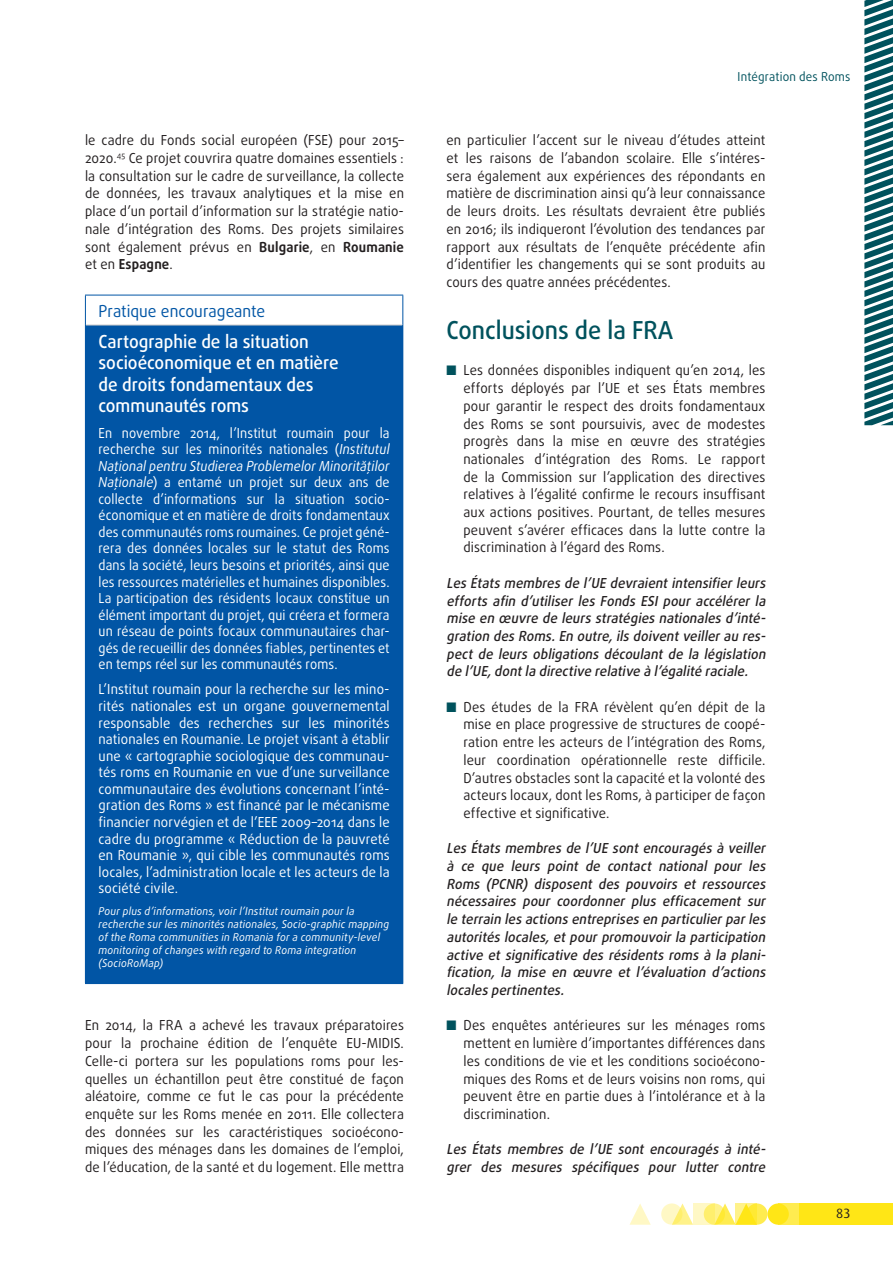
<style>
.page{position:relative;width:893px;height:1263px;background:#fff}
.page>*{position:absolute;margin:0;border:0;box-sizing:border-box;transform-origin:0 0}
.title_1_1{font:500 24.75px "Daxline Pro";color:#00525d;scale:.95 1}
.PROMISING_title{font:500 18px/21.6px "Daxline Pro";color:#fff;scale:.95 1}
.PROMISING_super{font:16.5px "Daxline Pro";color:#0155a5;scale:.95 1}
.body{font:13.8px/17.7px "Daxline Pro";letter-spacing:.01em;color:#231f20;text-align:justify;scale:.95 1}
.body_grep_loose{font:italic 500 13.8px/17.7px "Daxline Pro";color:#231f20;text-align:justify;scale:.95 1}
.PROMISING_body{font:13.8px/16.5px "Daxline Pro";letter-spacing:.01em;color:#fff;scale:.92 1}
.PROMISING_body-2{font:13.8px/16.5px "Daxline Pro";letter-spacing:.01em;color:#fff;text-align:justify;scale:.95 1}
.t1{font:13.5px "Dax";color:#231f20}
.t2{font:12.3px "Daxline Pro";letter-spacing:.015em;color:#00525d;scale:.95 1}
.PROMISING_more_info{font:italic 10.8px/12.9px "Daxline Pro";letter-spacing:.02em;color:#fff;scale:.95 1}
.s1{font-weight:700}
.s2{font-style:italic}
.s3{color:#00525d}
</style>
<div class="page">
<div style="left:746px;top:1203px;width:21px;height:22px;background:#ffec50;border-radius:50%"></div>
<div style="left:778px;top:1203px;width:21px;height:22px;background:#ffec50"></div>
<div style="left:799px;top:1203px;width:94px;height:22px;background:#ffe616"></div>
<svg style="left:675px;top:1203px;width:18px;height:22px"></svg>
<svg style="left:629px;top:1204px;width:22px;height:21px"></svg>
<div style="left:767px;top:1203px;width:22px;height:22px;background:#ffe616;border-radius:50%"></div>
<svg style="left:718px;top:1203px;width:18px;height:22px"></svg>
<svg style="left:704px;top:1203px;width:21px;height:22px"></svg>
<svg style="left:661px;top:1203px;width:21px;height:22px"></svg>
<svg style="left:736px;top:1203px;width:21px;height:22px"></svg>
<svg style="left:693px;top:1203px;width:21px;height:22px"></svg>
<svg style="left:864px;top:0;width:29px;height:425px"></svg>
<div style="left:85px;top:325px;width:318px;height:658px;background:#0155a5"></div>
<hr style="left:85px;top:295px;width:1px;height:30px;background:#0155a5">
<hr style="left:85px;top:295px;width:318px;height:1px;background:#0155a5">
<hr style="left:402px;top:295px;width:1px;height:30px;background:#0155a5">
<hr style="left:86px;top:325px;width:316px;height:1px;background:#c7c8ca">
<hr style="left:85px;top:983px;width:318px;height:1px;background:#0155a5">
<p class="body" style="left:85px;top:132px;width:337px">le cadre du Fonds social européen (FSE) pour 2015– 2020.<sup>45</sup> Ce projet couvrira quatre domaines essentiels : la consultation sur le cadre de surveillance, la collecte de données, les travaux analytiques et la mise en place d’un portail d’information sur la stratégie natio&shy;nale d’intégration des Roms. Des projets similaires sont également prévus en <span class="s1">Bulgarie</span>, en <span class="s1">Roumanie </span>et en <span class="s1">Espagne</span>.</p>
<p class="PROMISING_super" style="left:99px;top:300px;width:177px">Pratique encourageante</p>
<p class="PROMISING_title" style="left:99px;top:330px;width:254px">Cartographie de la situation socioéconomique et en matière de droits fondamentaux des communautés roms</p>
<p class="PROMISING_body" style="left:99px;top:424px;width:318px">En novembre 2014, l’Institut roumain pour la recherche sur les minorités nationales (<span class="s2">Institutul Național pentru Studierea Problemelor Minorităților Naționale</span>) a entamé un projet sur deux ans de collecte d’informations sur la situation socio&shy;économique et en matière de droits fondamentaux des communautés roms roumaines. Ce projet géné&shy;rera des données locales sur le statut des Roms dans la société, leurs besoins et priorités, ainsi que les ressources matérielles et humaines disponibles.<br>La participation des résidents locaux constitue un élément important du projet, qui créera et formera un réseau de points focaux communautaires char&shy;gés de recueillir des données fiables, pertinentes et en temps réel sur les communautés roms.</p>
<p class="PROMISING_body-2" style="left:99px;top:681px;width:308px">L’Institut roumain pour la recherche sur les mino&shy;rités nationales est un organe gouvernemental responsable des recherches sur les minorités nationales en Roumanie. Le projet visant à établir une « cartographie sociologique des communau&shy;tés roms en Roumanie en vue d’une surveillance communautaire des évolutions concernant l’inté&shy;gration des Roms » est financé par le mécanisme financier norvégien et de l’EEE 2009–2014 dans le cadre du programme « Réduction de la pauvreté en Roumanie », qui cible les communautés roms locales, l’administration locale et les acteurs de la société civile.</p>
<p class="PROMISING_more_info" style="left:99px;top:904px;width:307px">Pour plus d’informations, voir l’Institut roumain pour la recherche sur les minorités nationales, Socio-graphic mapping of the Roma communities in Romania for a community-level monitoring of changes with regard to Roma integration (SocioRoMap)</p>
<p class="body" style="left:85px;top:1017px;width:337px">En 2014, la FRA a achevé les travaux préparatoires pour la prochaine édition de l’enquête EU-MIDIS.<br>Celle-ci portera sur les populations roms pour les&shy;quelles un échantillon peut être constitué de façon aléatoire, comme ce fut le cas pour la précédente enquête sur les Roms menée en 2011. Elle collectera des données sur les caractéristiques socioécono&shy;miques des ménages dans les domaines de l’emploi, de l’éducation, de la santé et du logement. Elle mettra</p>
<p class="t2" style="left:738px;top:68px;width:120px">Intégration des Roms</p>
<p class="body" style="left:446px;top:132px;width:337px">en particulier l’accent sur le niveau d’études atteint et les raisons de l’abandon scolaire. Elle s’intéres&shy;sera également aux expériences des répondants en matière de discrimination ainsi qu’à leur connaissance de leurs droits. Les résultats devraient être publiés en 2016; ils indiqueront l’évolution des tendances par rapport aux résultats de l’enquête précédente afin d’identifier les changements qui se sont produits au cours des quatre années précédentes.</p>
<p class="title_1_1" style="left:446px;top:314px;width:240px">Conclusions de la FRA</p>
<p class="body" style="left:463px;top:362px;width:319px;text-indent:-17px"><span class="s3">■</span> Les données disponibles indiquent qu’en 2014, les efforts déployés par l’UE et ses États membres pour garantir le respect des droits fondamentaux des Roms se sont poursuivis, avec de modestes progrès dans la mise en œuvre des stratégies nationales d’intégration des Roms. Le rapport de la Commission sur l’application des directives relatives à l’égalité confirme le recours insuffisant aux actions positives. Pourtant, de telles mesures peuvent s’avérer efficaces dans la lutte contre la discrimination à l’égard des Roms.</p>
<p class="body_grep_loose" style="left:446px;top:574px;width:341px">Les États membres de l’UE devraient intensifier leurs efforts afin d’utiliser les Fonds ESI pour accélérer la mise en œuvre de leurs stratégies nationales d’inté&shy;gration desRoms. En outre,ilsdoiventveillerau res&shy;pect de leurs obligations découlant de la législation de l’UE,dontla directive relative à l’égalité raciale.</p>
<p class="body" style="left:463px;top:698px;width:319px;text-indent:-17px"><span class="s3">■</span> Des études de la FRA révèlent qu’en dépit de la mise en place progressive de structures de coopé&shy;ration entre les acteurs de l’intégration des Roms, leur coordination opérationnelle reste difficile.<br>D’autres obstacles sont la capacité et la volonté des acteurs locaux, dont les Roms, à participer de façon effective et significative.</p>
<p class="body_grep_loose" style="left:446px;top:840px;width:341px">Les États membres de l’UE sont encouragés à veiller à ce que leurs point de contact national pour les Roms (PCNR) disposent des pouvoirs et ressources nécessaires pour coordonner plus efficacement sur le terrain lesactionsentreprisesen particulierparles autorités locales, et pour promouvoir la participation active et significative des résidents roms à la plani&shy;fication, la mise en œuvre et l’évaluation d’actions localespertinentes.</p>
<p class="body" style="left:463px;top:1017px;width:319px;text-indent:-17px"><span class="s3">■</span> Des enquêtes antérieures sur les ménages roms mettent en lumière d’importantes différences dans les conditions de vie et les conditions socioécono&shy;miques des Roms et de leurs voisins non roms, qui peuvent être en partie dues à l’intolérance et à la discrimination.</p>
<p class="body_grep_loose" style="left:446px;top:1140px;width:341px">Les États membres de l’UE sont encouragés à inté&shy;grer des mesures spécifiques pour lutter contre</p>
<p class="t1" style="left:836px;top:1206px;width:16px">83</p>
</div>
